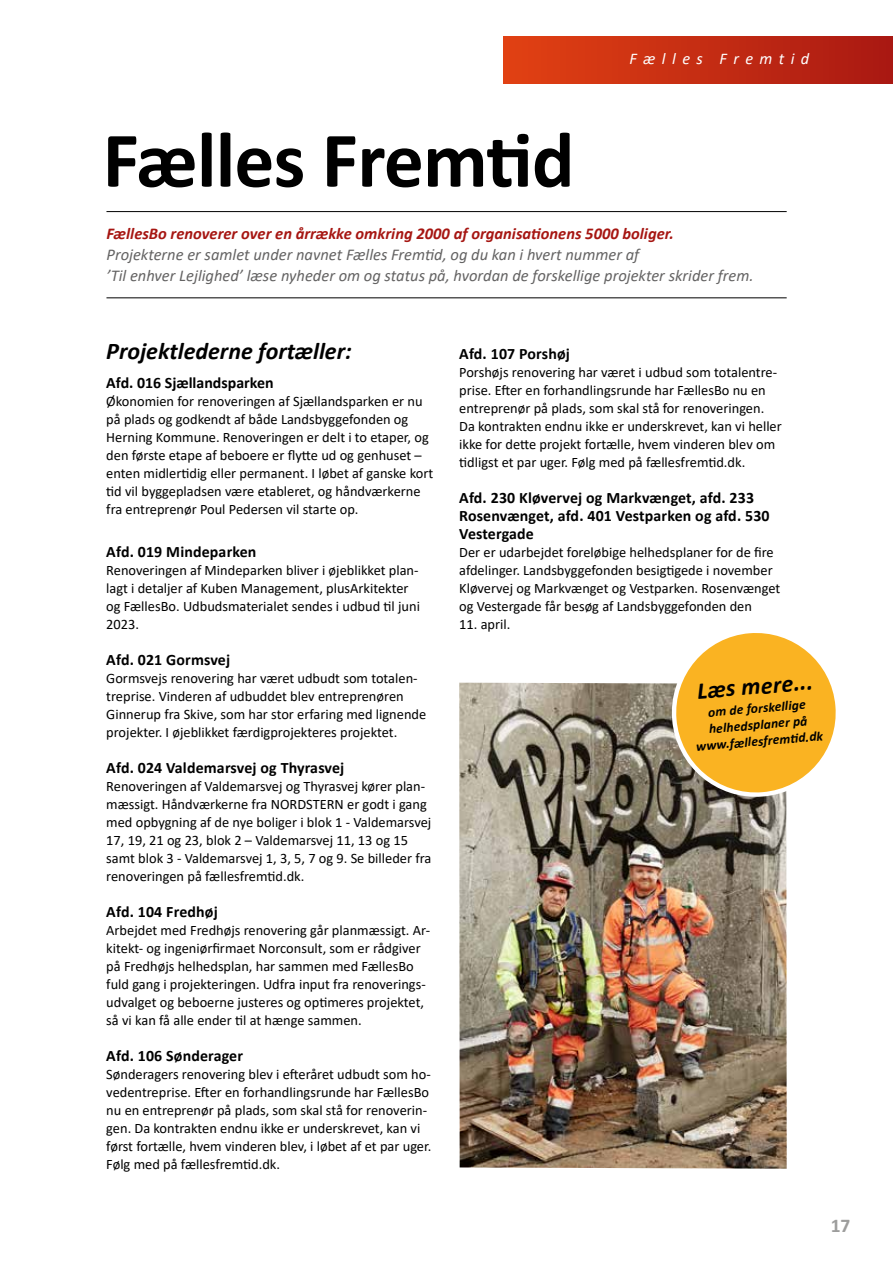
<style>
.page{position:relative;width:893px;height:1263px;background:#fff}
.page>*{position:absolute;margin:0;border:0;box-sizing:border-box;transform-origin:0 0}
.t1{font:700 79.5px "Calibri";letter-spacing:-.01em;color:#000}
.t2{font:italic 700 24px "Calibri";color:#000}
.t3{font:700 19.5px "Calibri";color:#9d9d9c}
.t4{font:italic 16.5px/21px "Calibri";color:#646363}
.t5{font:italic 700 16.5px "Calibri";color:#a61612}
.t6{font:italic 16.35px "Calibri";letter-spacing:.395em;color:#fff}
.t7{font:700 15.9px/18px "Calibri";letter-spacing:.01em;color:#000}
.t8{font:14.4px/18px "Calibri";color:#000}
.t9{font:italic 700 13.5px/16.5px "Calibri";color:#000;text-align:center}
</style>
<div class="page">
<hr style="left:106px;top:211px;width:681px;height:1px;background:#000">
<hr style="left:106px;top:298px;width:681px;height:1px;background:#000">
<div style="left:504px;top:36px;width:389px;height:48px;background:linear-gradient(to right,#e24113,#a91912)"></div>
<img style="left:459px;top:683px;width:328px;height:486px">
<svg style="left:671px;top:633px;width:165px;height:166px"></svg>
<p class="t6" style="left:629px;top:47px;width:181px">Fælles Fremtid</p>
<h1 class="t1" style="left:103px;top:104px;width:473px">Fælles Fremtid</h1>
<p class="t5" style="left:106px;top:221px;width:569px">FællesBo renoverer over en årrække omkring 2000 af organisationens 5000 boliger.</p>
<p class="t4" style="left:106px;top:243px;width:649px">Projekterne er samlet under navnet Fælles Fremtid, og du kan i hvert nummer af<br>’Til enhver Lejlighed’ læse nyheder om og status på, hvordan de forskellige projekter skrider frem.</p>
<h2 class="t2" style="left:106px;top:334px;width:247px">Projektlederne fortæller:</h2>
<p class="t7" style="left:106px;top:373px;width:169px">Afd. 016 Sjællandsparken</p>
<p class="t8" style="left:106px;top:391px;width:328px">Økonomien for renoveringen af Sjællandsparken er nu på plads og godkendt af både Landsbyggefonden og Herning Kommune. Renoveringen er delt i to etaper, og den første etape af beboere er flytte ud og genhuset – enten midlertidig eller permanent. I løbet af ganske kort tid vil byggepladsen være etableret, og håndværkerne fra entreprenør Poul Pedersen vil starte op.</p>
<p class="t7" style="left:106px;top:542px;width:152px">Afd. 019 Mindeparken</p>
<p class="t8" style="left:106px;top:560px;width:315px">Renoveringen af Mindeparken bliver i øjeblikket plan&shy;lagt i detaljer af Kuben Management, plusArkitekter og FællesBo. Udbudsmaterialet sendes i udbud til juni 2023.</p>
<p class="t7" style="left:106px;top:650px;width:125px">Afd. 021 Gormsvej</p>
<p class="t8" style="left:106px;top:668px;width:321px">Gormsvejs renovering har været udbudt som totalen&shy;treprise. Vinderen af udbuddet blev entreprenøren Ginnerup fra Skive, som har stor erfaring med lignende projekter. I øjeblikket færdigprojekteres projektet.</p>
<p class="t7" style="left:106px;top:758px;width:240px">Afd. 024 Valdemarsvej og Thyrasvej</p>
<p class="t8" style="left:106px;top:776px;width:327px">Renoveringen af Valdemarsvej og Thyrasvej kører plan&shy;mæssigt. Håndværkerne fra NORDSTERN er godt i gang med opbygning af de nye boliger i blok 1 - Valdemarsvej 17, 19, 21 og 23, blok 2 – Valdemarsvej 11, 13 og 15 samt blok 3 - Valdemarsvej 1, 3, 5, 7 og 9. Se billeder fra renoveringen på fællesfremtid.dk.</p>
<p class="t7" style="left:106px;top:902px;width:113px">Afd. 104 Fredhøj</p>
<p class="t8" style="left:106px;top:920px;width:325px">Arbejdet med Fredhøjs renovering går planmæssigt. Ar&shy;kitekt- og ingeniørfirmaet Norconsult, som er rådgiver på Fredhøjs helhedsplan, har sammen med FællesBo fuld gang i projekteringen. Udfra input fra renoverings&shy;udvalget og beboerne justeres og optimeres projektet, så vi kan få alle ender til at hænge sammen.</p>
<p class="t7" style="left:106px;top:1046px;width:138px">Afd. 106 Sønderager</p>
<p class="t8" style="left:106px;top:1064px;width:327px">Sønderagers renovering blev i efteråret udbudt som ho&shy;vedentreprise. Efter en forhandlingsrunde har FællesBo nu en entreprenør på plads, som skal stå for renoverin&shy;gen. Da kontrakten endnu ikke er underskrevet, kan vi først fortælle, hvem vinderen blev, i løbet af et par uger.<br>Følg med på fællesfremtid.dk.</p>
<p class="t7" style="left:459px;top:344px;width:112px">Afd. 107 Porshøj</p>
<p class="t8" style="left:459px;top:362px;width:324px">Porshøjs renovering har været i udbud som totalentre&shy;prise. Efter en forhandlingsrunde har FællesBo nu en entreprenør på plads, som skal stå for renoveringen.<br>Da kontrakten endnu ikke er underskrevet, kan vi heller ikke for dette projekt fortælle, hvem vinderen blev om tidligst et par uger. Følg med på fællesfremtid.dk.</p>
<p class="t7" style="left:459px;top:488px;width:312px">Afd. 230 Kløvervej og Markvænget, afd. 233<br>Rosenvænget, afd. 401 Vestparken og afd. 530<br>Vestergade</p>
<p class="t8" style="left:459px;top:542px;width:322px">Der er udarbejdet foreløbige helhedsplaner for de fire afdelinger. Landsbyggefonden besigtigede i november Kløvervej og Markvænget og Vestparken. Rosenvænget og Vestergade får besøg af Landsbyggefonden den</p>
<p class="t8" style="left:459px;top:614px;width:53px">11. april.</p>
<h2 class="t2" style="left:696px;top:674px;width:118px;rotate:-5deg">Læs mere...</h2>
<p class="t9" style="left:692px;top:705px;width:129px;rotate:-5deg">om de forskellige helhedsplaner på www.fællesfremti d.dk</p>
<h3 class="t3" style="left:831px;top:1211px;width:21px">17</h3>
</div>
